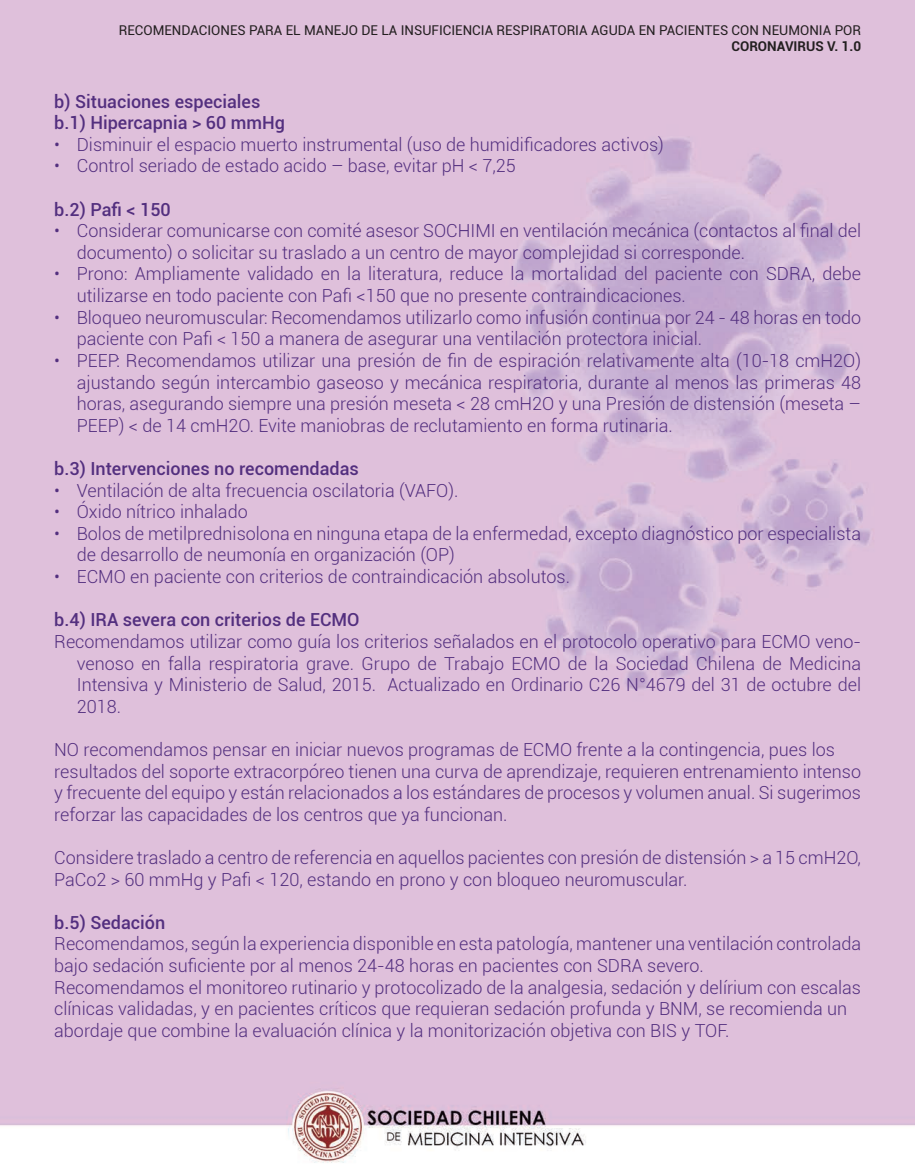
<style>
.page{position:relative;width:915px;height:1170px;background:#fff}
.page>*{position:absolute;margin:0;border:0;box-sizing:border-box;transform-origin:0 0}
.t1{font:300 18px/21.6px "Roboto";color:#532f7f}
.t2{font:500 18px/21.6px "Roboto";color:#532f7f}
.t3{font:13.5px "Roboto";color:#231f20}
.t4{font:700 13.5px "Roboto";color:#231f20}
</style>
<div class="page">
<img style="left:0;top:0;width:914px;height:1163px">
<p class="t3" style="left:119px;top:21px;width:743px">RECOMENDACIONES PARA EL MANEJO DE LA INSUFICIENCIA RESPIRATORIA AGUDA EN PACIENTES CON NEUMONIA POR</p>
<p class="t4" style="left:731px;top:37px;width:131px">CORONAVIRUS V. 1.0</p>
<p class="t2" style="left:54px;top:90px;width:232px">b) Situaciones especiales b.1) Hipercapnia &gt; 60 mmHg</p>
<p class="t1" style="left:54px;top:133px;width:611px">• Disminuir el espacio muerto instrumental (uso de humidificadores activos)</p>
<p class="t1" style="left:54px;top:155px;width:463px">• Control seriado de estado acido – base, evitar pH &lt; 7,25</p>
<p class="t2" style="left:54px;top:198px;width:118px">b.2) Pafi &lt; 150</p>
<p class="t1" style="left:77px;top:219px;width:785px;text-indent:-22px">• Considerar comunicarse con comité asesor SOCHIMI en ventilación mecánica (contactos al final del documento) o solicitar su traslado a un centro de mayor complejidad si corresponde.</p>
<p class="t1" style="left:77px;top:263px;width:785px;text-indent:-22px">• Prono: Ampliamente validado en la literatura, reduce la mortalidad del paciente con SDRA, debe utilizarse en todo paciente con Pafi &lt;150 que no presente contraindicaciones.</p>
<p class="t1" style="left:77px;top:306px;width:785px;text-indent:-22px">• Bloqueo neuromuscular: Recomendamos utilizarlo como infusión continua por 24 - 48 horas en todo paciente con Pafi &lt; 150 a manera de asegurar una ventilación protectora inicial.</p>
<p class="t1" style="left:77px;top:349px;width:785px;text-align:justify;text-indent:-23px">• PEEP: Recomendamos utilizar una presión de fin de espiración relativamente alta (10-18 cmH2O) ajustando según intercambio gaseoso y mecánica respiratoria, durante al menos las primeras 48 horas, asegurando siempre una presión meseta &lt; 28 cmH2O y una Presión de distensión (meseta – PEEP) &lt; de 14 cmH2O. Evite maniobras de reclutamiento en forma rutinaria.</p>
<p class="t2" style="left:54px;top:457px;width:306px">b.3) Intervenciones no recomendadas</p>
<p class="t1" style="left:54px;top:479px;width:405px">• Ventilación de alta frecuencia oscilatoria (VAFO).</p>
<p class="t1" style="left:54px;top:500px;width:195px">• Óxido nítrico inhalado</p>
<p class="t1" style="left:77px;top:522px;width:785px;text-indent:-22px">• Bolos de metilprednisolona en ninguna etapa de la enfermedad, excepto diagnóstico por especialista de desarrollo de neumonía en organización (OP)</p>
<p class="t1" style="left:54px;top:565px;width:517px">• ECMO en paciente con criterios de contraindicación absolutos.</p>
<p class="t2" style="left:54px;top:608px;width:306px">b.4) IRA severa con criterios de ECMO</p>
<p class="t1" style="left:77px;top:630px;width:785px;text-align:justify;text-indent:-22px">Recomendamos utilizar como guía los criterios señalados en el protocolo operativo para ECMO veno&shy;venoso en falla respiratoria grave. Grupo de Trabajo ECMO de la Sociedad Chilena de Medicina Intensiva y Ministerio de Salud, 2015. Actualizado en Ordinario C26 N°4679 del 31 de octubre del 2018.</p>
<p class="t1" style="left:54px;top:738px;width:808px">NO recomendamos pensar en iniciar nuevos programas de ECMO frente a la contingencia, pues los resultados del soporte extracorpóreo tienen una curva de aprendizaje, requieren entrenamiento intenso y frecuente del equipo y están relacionados a los estándares de procesos y volumen anual. Si sugerimos reforzar las capacidades de los centros que ya funcionan.</p>
<p class="t1" style="left:54px;top:846px;width:808px">Considere traslado a centro de referencia en aquellos pacientes con presión de distensión &gt; a 15 cmH2O,<br>PaCo2 &gt; 60 mmHg y Pafi &lt; 120, estando en prono y con bloqueo neuromuscular.</p>
<p class="t2" style="left:54px;top:910px;width:112px">b.5) Sedación</p>
<p class="t1" style="left:54px;top:932px;width:808px">Recomendamos, según la experiencia disponible en esta patología, mantener una ventilación controlada bajo sedación suficiente por al menos 24-48 horas en pacientes con SDRA severo.<br>Recomendamos el monitoreo rutinario y protocolizado de la analgesia, sedación y delírium con escalas clínicas validadas, y en pacientes críticos que requieran sedación profunda y BNM, se recomienda un abordaje que combine la evaluación clínica y la monitorización objetiva con BIS y TOF.</p>
</div>
